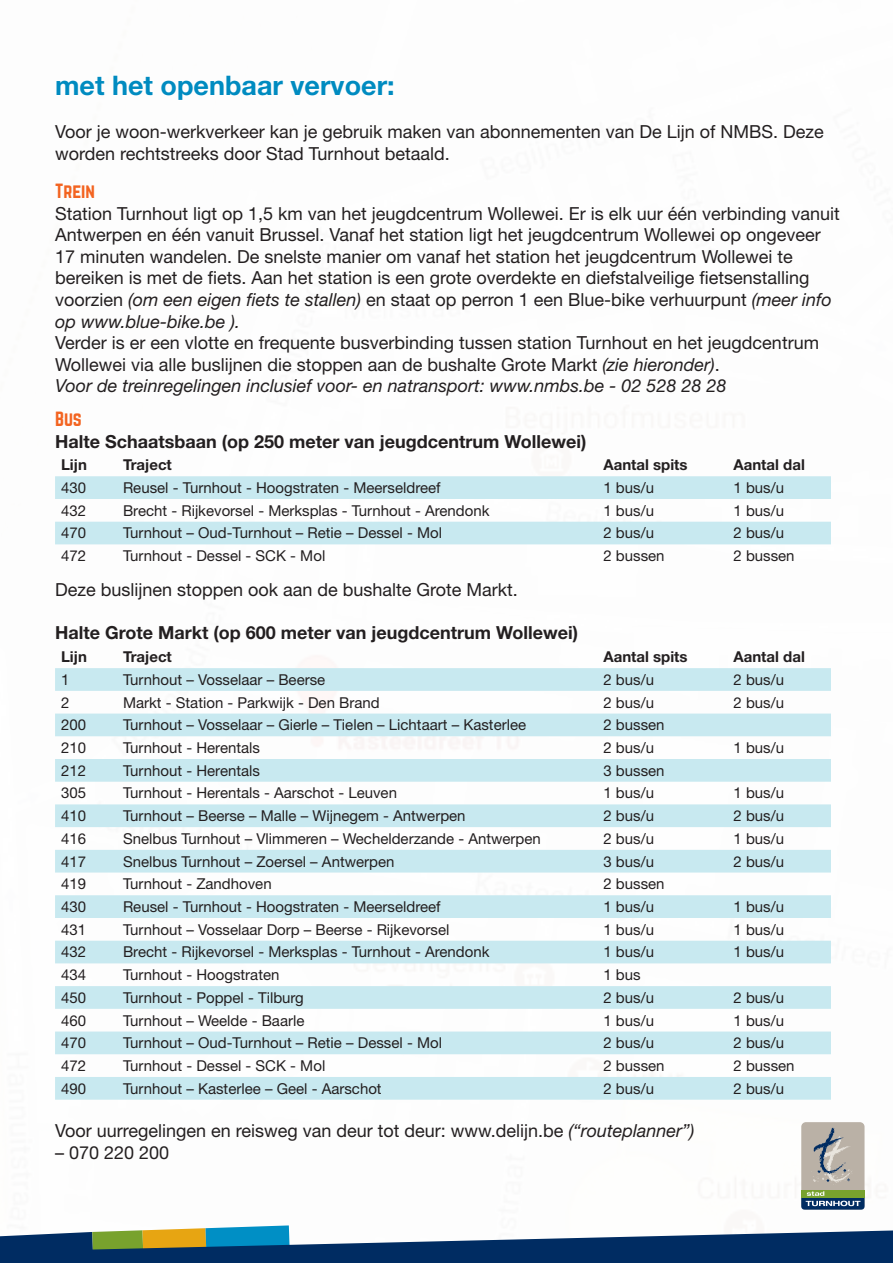
<style>
.page{position:relative;width:893px;height:1263px;background:#fff}
.page>*{position:absolute;margin:0;border:0;box-sizing:border-box;transform-origin:0 0}
.t1{font:700 27px "Helvetica Neue LT Std";color:#008bc0}
.t2{font:18px/21.6px "Helvetica Neue LT Std";color:#231f20}
.t3{font:700 18px "Helvetica Neue LT Std";color:#231f20}
.t4{font:18px "Norwester";color:#f36421}
.t5{font:15px "Helvetica Neue LT Std";color:#231f20}
.t6{font:700 15px "Helvetica Neue LT Std";color:#231f20}
.s1{font-style:italic}
</style>
<div class="page">
<svg style="left:55px;top:476px;width:776px;height:68px;fill:#c8e9f0"></svg>
<svg style="left:55px;top:668px;width:776px;height:432px;fill:#c8e9f0"></svg>
<div style="left:801px;top:1122px;width:63px;height:87px;background:#bab1a6;border-radius:5px"></div>
<div style="left:801px;top:1190px;width:63px;height:7px;background:#78a22d"></div>
<svg style="left:801px;top:1191px;width:63px;height:18px"></svg>
<svg style="left:813px;top:1127px;width:39px;height:56px"></svg>
<svg style="left:0;top:1225px;width:893px;height:38px"></svg>
<h1 class="t1" style="left:55px;top:69px;width:341px">met het openbaar vervoer:</h1>
<p class="t2" style="left:55px;top:121px;width:770px">Voor je woon-werkverkeer kan je gebruik maken van abonnementen van De Lijn of NMBS. Deze worden rechtstreeks door Stad Turnhout betaald.</p>
<p class="t4" style="left:55px;top:182px;width:41px">Trein</p>
<p class="t2" style="left:55px;top:202px;width:786px">Station Turnhout ligt op 1,5 km van het jeugdcentrum Wollewei. Er is elk uur één verbinding vanuit Antwerpen en één vanuit Brussel. Vanaf het station ligt het jeugdcentrum Wollewei op ongeveer 17 minuten wandelen. De snelste manier om vanaf het station het jeugdcentrum Wollewei te bereiken is met de fiets. Aan het station is een grote overdekte en diefstalveilige fietsenstalling voorzien <span class="s1">(om een eigen fiets te stallen)</span> en staat op perron 1 een Blue-bike verhuurpunt <span class="s1">(meer info op www.blue-bike.be ).</span></p>
<p class="t2" style="left:55px;top:332px;width:765px">Verder is er een vlotte en frequente busverbinding tussen station Turnhout en het jeugdcentrum<br>Wollewei via alle buslijnen die stoppen aan de bushalte Grote Markt <span class="s1">(zie hieronder)</span>.<br><span class="s1">Voor de treinregelingen inclusief voor- en natransport: www.nmbs.be - 02 528 28 28</span></p>
<p class="t4" style="left:55px;top:410px;width:28px">Bus</p>
<p class="t3" style="left:55px;top:430px;width:533px">Halte Schaatsbaan (op 250 meter van jeugdcentrum Wollewei)</p>
<p class="t6" style="left:61px;top:456px;width:27px">Lijn</p>
<p class="t6" style="left:123px;top:456px;width:50px">Traject</p>
<p class="t6" style="left:603px;top:456px;width:86px">Aantal spits</p>
<p class="t6" style="left:733px;top:456px;width:73px">Aantal dal</p>
<p class="t5" style="left:61px;top:479px;width:27px">430</p>
<p class="t5" style="left:123px;top:479px;width:319px">Reusel - Turnhout - Hoogstraten - Meerseldreef</p>
<p class="t5" style="left:603px;top:479px;width:52px">1 bus/u</p>
<p class="t5" style="left:733px;top:479px;width:52px">1 bus/u</p>
<p class="t5" style="left:61px;top:501px;width:27px">432</p>
<p class="t5" style="left:123px;top:501px;width:368px">Brecht - Rijkevorsel - Merksplas - Turnhout - Arendonk</p>
<p class="t5" style="left:603px;top:501px;width:52px">1 bus/u</p>
<p class="t5" style="left:733px;top:501px;width:52px">1 bus/u</p>
<p class="t5" style="left:61px;top:524px;width:27px">470</p>
<p class="t5" style="left:123px;top:524px;width:320px">Turnhout – Oud-Turnhout – Retie – Dessel - Mol</p>
<p class="t5" style="left:603px;top:524px;width:52px">2 bus/u</p>
<p class="t5" style="left:733px;top:524px;width:52px">2 bus/u</p>
<p class="t5" style="left:61px;top:547px;width:27px">472</p>
<p class="t5" style="left:123px;top:547px;width:204px">Turnhout - Dessel - SCK - Mol</p>
<p class="t5" style="left:603px;top:547px;width:63px">2 bussen</p>
<p class="t5" style="left:733px;top:547px;width:63px">2 bussen</p>
<p class="t2" style="left:55px;top:579px;width:464px">Deze buslijnen stoppen ook aan de bushalte Grote Markt.</p>
<p class="t3" style="left:55px;top:622px;width:524px">Halte Grote Markt (op 600 meter van jeugdcentrum Wollewei)</p>
<p class="t6" style="left:61px;top:647px;width:27px">Lijn</p>
<p class="t6" style="left:123px;top:647px;width:50px">Traject</p>
<p class="t6" style="left:603px;top:647px;width:86px">Aantal spits</p>
<p class="t6" style="left:733px;top:647px;width:73px">Aantal dal</p>
<p class="t5" style="left:61px;top:670px;width:10px">1</p>
<p class="t5" style="left:123px;top:670px;width:204px">Turnhout – Vosselaar – Beerse</p>
<p class="t5" style="left:603px;top:670px;width:52px">2 bus/u</p>
<p class="t5" style="left:733px;top:670px;width:52px">2 bus/u</p>
<p class="t5" style="left:61px;top:693px;width:10px">2</p>
<p class="t5" style="left:123px;top:693px;width:258px">Markt - Station - Parkwijk - Den Brand</p>
<p class="t5" style="left:603px;top:693px;width:52px">2 bus/u</p>
<p class="t5" style="left:733px;top:693px;width:52px">2 bus/u</p>
<p class="t5" style="left:61px;top:716px;width:27px">200</p>
<p class="t5" style="left:123px;top:716px;width:405px">Turnhout – Vosselaar – Gierle – Tielen – Lichtaart – Kasterlee</p>
<p class="t5" style="left:603px;top:716px;width:63px">2 bussen</p>
<p class="t5" style="left:61px;top:739px;width:27px">210</p>
<p class="t5" style="left:123px;top:739px;width:138px">Turnhout - Herentals</p>
<p class="t5" style="left:603px;top:739px;width:52px">2 bus/u</p>
<p class="t5" style="left:733px;top:739px;width:52px">1 bus/u</p>
<p class="t5" style="left:61px;top:761px;width:27px">212</p>
<p class="t5" style="left:123px;top:761px;width:138px">Turnhout - Herentals</p>
<p class="t5" style="left:603px;top:761px;width:63px">3 bussen</p>
<p class="t5" style="left:61px;top:784px;width:27px">305</p>
<p class="t5" style="left:123px;top:784px;width:275px">Turnhout - Herentals - Aarschot - Leuven</p>
<p class="t5" style="left:603px;top:784px;width:52px">1 bus/u</p>
<p class="t5" style="left:733px;top:784px;width:52px">1 bus/u</p>
<p class="t5" style="left:61px;top:807px;width:27px">410</p>
<p class="t5" style="left:123px;top:807px;width:344px">Turnhout – Beerse – Malle – Wijnegem - Antwerpen</p>
<p class="t5" style="left:603px;top:807px;width:52px">2 bus/u</p>
<p class="t5" style="left:733px;top:807px;width:52px">2 bus/u</p>
<p class="t5" style="left:61px;top:829px;width:27px">416</p>
<p class="t5" style="left:123px;top:829px;width:419px">Snelbus Turnhout – Vlimmeren – Wechelderzande - Antwerpen</p>
<p class="t5" style="left:603px;top:829px;width:52px">2 bus/u</p>
<p class="t5" style="left:733px;top:829px;width:52px">1 bus/u</p>
<p class="t5" style="left:61px;top:852px;width:27px">417</p>
<p class="t5" style="left:123px;top:852px;width:273px">Snelbus Turnhout – Zoersel – Antwerpen</p>
<p class="t5" style="left:603px;top:852px;width:52px">3 bus/u</p>
<p class="t5" style="left:733px;top:852px;width:52px">2 bus/u</p>
<p class="t5" style="left:61px;top:875px;width:27px">419</p>
<p class="t5" style="left:123px;top:875px;width:150px">Turnhout - Zandhoven</p>
<p class="t5" style="left:603px;top:875px;width:63px">2 bussen</p>
<p class="t5" style="left:61px;top:898px;width:27px">430</p>
<p class="t5" style="left:123px;top:898px;width:319px">Reusel - Turnhout - Hoogstraten - Meerseldreef</p>
<p class="t5" style="left:603px;top:898px;width:52px">1 bus/u</p>
<p class="t5" style="left:733px;top:898px;width:52px">1 bus/u</p>
<p class="t5" style="left:61px;top:920px;width:27px">431</p>
<p class="t5" style="left:123px;top:920px;width:328px">Turnhout – Vosselaar Dorp – Beerse - Rijkevorsel</p>
<p class="t5" style="left:603px;top:920px;width:52px">1 bus/u</p>
<p class="t5" style="left:733px;top:920px;width:52px">1 bus/u</p>
<p class="t5" style="left:61px;top:943px;width:27px">432</p>
<p class="t5" style="left:123px;top:943px;width:368px">Brecht - Rijkevorsel - Merksplas - Turnhout - Arendonk</p>
<p class="t5" style="left:603px;top:943px;width:52px">1 bus/u</p>
<p class="t5" style="left:733px;top:943px;width:52px">1 bus/u</p>
<p class="t5" style="left:61px;top:966px;width:27px">434</p>
<p class="t5" style="left:123px;top:966px;width:158px">Turnhout - Hoogstraten</p>
<p class="t5" style="left:603px;top:966px;width:39px">1 bus</p>
<p class="t5" style="left:61px;top:988px;width:27px">450</p>
<p class="t5" style="left:123px;top:988px;width:182px">Turnhout - Poppel - Tilburg</p>
<p class="t5" style="left:603px;top:988px;width:52px">2 bus/u</p>
<p class="t5" style="left:733px;top:988px;width:52px">2 bus/u</p>
<p class="t5" style="left:61px;top:1011px;width:27px">460</p>
<p class="t5" style="left:123px;top:1011px;width:183px">Turnhout – Weelde - Baarle</p>
<p class="t5" style="left:603px;top:1011px;width:52px">1 bus/u</p>
<p class="t5" style="left:733px;top:1011px;width:52px">1 bus/u</p>
<p class="t5" style="left:61px;top:1034px;width:27px">470</p>
<p class="t5" style="left:123px;top:1034px;width:320px">Turnhout – Oud-Turnhout – Retie – Dessel - Mol</p>
<p class="t5" style="left:603px;top:1034px;width:52px">2 bus/u</p>
<p class="t5" style="left:733px;top:1034px;width:52px">2 bus/u</p>
<p class="t5" style="left:61px;top:1057px;width:27px">472</p>
<p class="t5" style="left:123px;top:1057px;width:204px">Turnhout - Dessel - SCK - Mol</p>
<p class="t5" style="left:603px;top:1057px;width:63px">2 bussen</p>
<p class="t5" style="left:733px;top:1057px;width:63px">2 bussen</p>
<p class="t5" style="left:61px;top:1079px;width:27px">490</p>
<p class="t5" style="left:123px;top:1079px;width:260px">Turnhout – Kasterlee – Geel - Aarschot</p>
<p class="t5" style="left:603px;top:1079px;width:52px">2 bus/u</p>
<p class="t5" style="left:733px;top:1079px;width:52px">2 bus/u</p>
<p class="t2" style="left:55px;top:1119px;width:641px">Voor uurregelingen en reisweg van deur tot deur: www.delijn.be <span class="s1">(“routeplanner”)</span></p>
<p class="t2" style="left:55px;top:1141px;width:116px">– 070 220 200</p>
</div>
